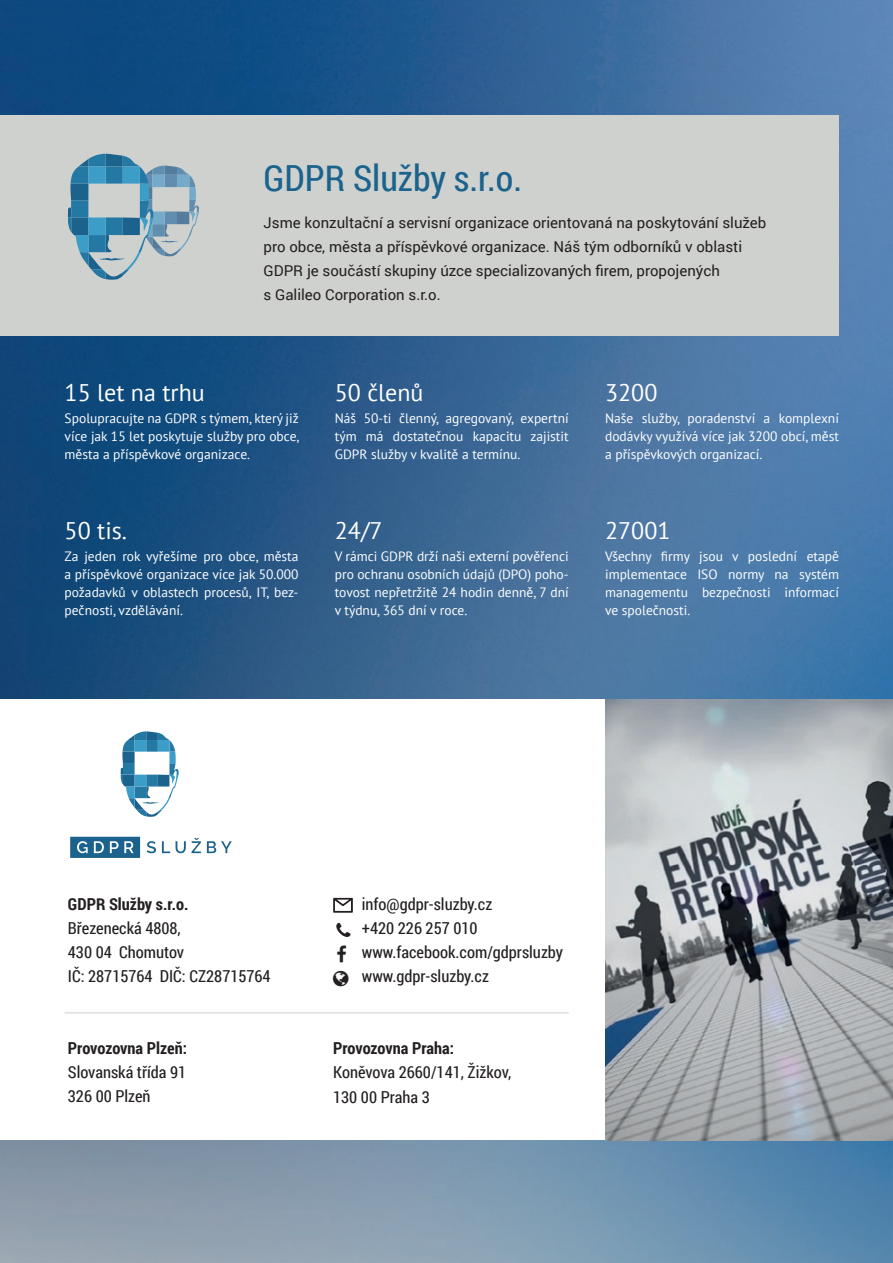
<style>
.page{position:relative;width:893px;height:1263px;background:#fff}
.page>*{position:absolute;margin:0;border:0;box-sizing:border-box;transform-origin:0 0}
.t1{font:36px "Roboto Condensed";color:#1b638c}
.t2{font:24px "PT Sans";color:#fff}
.t3{font:16.5px/24px "Roboto Condensed";color:#231f20}
.t4{font:700 16.5px "Roboto Condensed";color:#231f20}
.t5{font:15px/24px "Roboto";color:#231f20}
.t6{font:13.5px/18px "PT Sans";color:#fff;text-align:justify}
</style>
<div class="page">
<img style="left:0;top:0;width:893px;height:1263px">
<div style="left:0;top:699px;width:605px;height:441px;background:#fff"></div>
<img style="left:605px;top:699px;width:288px;height:441px">
<div style="left:0;top:115px;width:839px;height:221px;background:#cfd1cf"></div>
<svg style="left:68px;top:154px;width:131px;height:126px"></svg>
<svg style="left:333px;top:898px;width:20px;height:15px"></svg>
<svg style="left:70px;top:731px;width:162px;height:127px"></svg>
<hr style="left:65px;top:1012px;width:504px;height:1px;background:#d1d2d4">
<h1 class="t1" style="left:264px;top:154px;width:260px">GDPR Služby s.r.o.</h1>
<p class="t5" style="left:264px;top:210px;width:504px">Jsme konzultační a servisní organizace orientovaná na poskytování služeb pro obce, města a příspěvkové organizace. Náš tým odborníků v oblasti GDPR je součástí skupiny úzce specializovaných firem, propojených<br>s Galileo Corporation s.r.o.</p>
<h2 class="t2" style="left:65px;top:377px;width:142px">15 let na trhu</h2>
<p class="t6" style="left:65px;top:409px;width:236px">Spolupracujte na GDPR s týmem, který již více jak 15 let poskytuje služby pro obce, města a příspěvkové organizace.</p>
<h2 class="t2" style="left:65px;top:515px;width:64px">50 tis.</h2>
<p class="t6" style="left:65px;top:547px;width:235px">Za jeden rok vyřešíme pro obce, města a příspěvkové organizace více jak 50.000 požadavků v oblastech procesů, IT, bez&shy;pečnosti, vzdělávání.</p>
<h2 class="t2" style="left:335px;top:377px;width:90px">50 členů</h2>
<p class="t6" style="left:335px;top:409px;width:235px">Náš 50-ti členný, agregovaný, expertní tým má dostatečnou kapacitu zajistit GDPR služby v kvalitě a termínu.</p>
<h2 class="t2" style="left:335px;top:515px;width:49px">24/7</h2>
<p class="t6" style="left:335px;top:547px;width:235px">V rámci GDPR drží naši externí pověřenci pro ochranu osobních údajů (DPO) poho&shy;tovost nepřetržitě 24 hodin denně, 7 dní v týdnu, 365 dní v roce.</p>
<h2 class="t2" style="left:605px;top:377px;width:54px">3200</h2>
<p class="t6" style="left:605px;top:409px;width:235px">Naše služby, poradenství a komplexní dodávky využívá více jak 3200 obcí, měst a příspěvkových organizací.</p>
<h2 class="t2" style="left:605px;top:515px;width:67px">27001</h2>
<p class="t6" style="left:605px;top:547px;width:235px">Všechny firmy jsou v poslední etapě implementace ISO normy na systém managementu bezpečnosti informací ve společnosti.</p>
<p class="t4" style="left:68px;top:892px;width:122px">GDPR Služby s.r.o.</p>
<p class="t3" style="left:68px;top:915px;width:204px">Březenecká 4808,<br>430 04 Chomutov<br>IČ: 28715764 DIČ: CZ28715764</p>
<p class="t4" style="left:68px;top:1037px;width:121px">Provozovna Plzeň:</p>
<p class="t3" style="left:68px;top:1060px;width:120px">Slovanská třída 91<br>326 00 Plzeň</p>
<p class="t3" style="left:362px;top:891px;width:203px">info@gdpr-sluzby.cz<br>+420 226 257 010 www.facebook.com/gdprsluzby www.gdpr-sluzby.cz</p>
<p class="t4" style="left:333px;top:1037px;width:123px">Provozovna Praha:</p>
<p class="t3" style="left:333px;top:1060px;width:180px">Koněvova 2660/141, Žižkov,<br>130 00 Praha 3</p>
</div>
